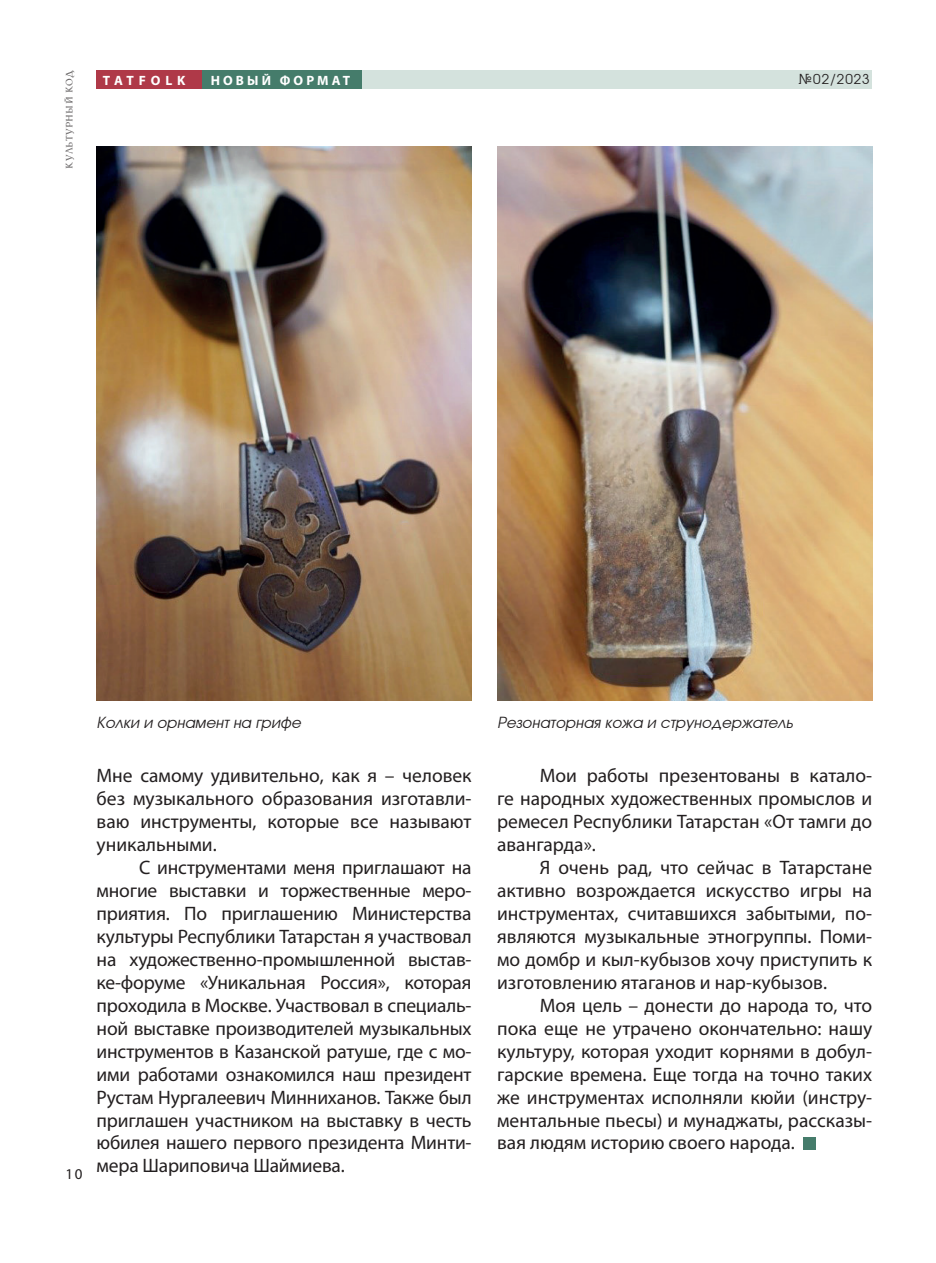
<style>
.page{position:relative;width:936px;height:1263px;background:#fff}
.page>*{position:absolute;margin:0;border:0;box-sizing:border-box;transform-origin:0 0}
.t1{font:19.5px/23px "TT Myriad Pro";color:#231f20;text-align:justify}
.t2{font:italic 15px "Gothic Eurasian";color:#231f20}
.t3{font:15px "TT Myriad Pro";color:#231f20}
.t4{font:700 13.5px "TT Myriad Pro";letter-spacing:.23em;color:#fff}
.t5{font:13.5px "Gothic Eurasian";letter-spacing:.07em;color:#231f20}
.t6{font:700 13.5px "TT Myriad Pro";letter-spacing:.36em;color:#fff}
.t7{font:9px "TT Lidia";letter-spacing:.03em;color:#231f20}
</style>
<div class="page">
<div style="left:196px;top:70px;width:166px;height:19px;background:#457c6b"></div>
<div style="left:97px;top:70px;width:105px;height:19px;background:#af3948"></div>
<div style="left:362px;top:70px;width:510px;height:19px;background:#d4e2dd"></div>
<img style="left:97px;top:147px;width:374px;height:554px">
<img style="left:497px;top:147px;width:375px;height:554px">
<div style="left:803px;top:1137px;width:13px;height:12px;background:#457c6b"></div>
<p class="t7" style="left:65px;top:169px;width:100px;rotate:-90deg">КУЛЬТУРНЫЙ КОД</p>
<p class="t6" style="left:103px;top:71px;width:84px">TATFOLK</p>
<p class="t4" style="left:211px;top:71px;width:141px">НОВЫЙ ФОРМАТ</p>
<p class="t5" style="left:798px;top:71px;width:73px">№02/2023</p>
<p class="t3" style="left:65px;top:1165px;width:18px">10</p>
<p class="t2" style="left:97px;top:714px;width:209px">Колки и орнамент на грифе</p>
<p class="t2" style="left:497px;top:714px;width:300px">Резонаторная кожа и струнодержатель</p>
<p class="t1" style="left:497px;top:764px;width:376px;text-indent:43px">Мои работы презентованы в катало&shy;ге народных художественных промыслов и ремесел Республики Татарстан «От тамги до авангарда».</p>
<p class="t1" style="left:497px;top:856px;width:376px;text-indent:43px">Я очень рад, что сейчас в Татарстане активно возрождается искусство игры на инструментах, считавшихся забытыми, по&shy;являются музыкальные этногруппы. Поми&shy;мо домбр и кыл-кубызов хочу приступить к изготовлению ятаганов и нар-кубызов.</p>
<p class="t1" style="left:497px;top:993px;width:376px;text-indent:43px">Моя цель – донести до народа то, что пока еще не утрачено окончательно: нашу культуру, которая уходит корнями в добул&shy;гарские времена. Еще тогда на точно таких же инструментах исполняли кюйи (инстру&shy;ментальные пьесы) и мунаджаты, рассказы&shy;вая людям историю своего народа.</p>
<p class="t1" style="left:97px;top:764px;width:376px">Мне самому удивительно, как я – человек без музыкального образования изготавли&shy;ваю инструменты, которые все называют уникальными.</p>
<p class="t1" style="left:97px;top:856px;width:376px;text-indent:43px">С инструментами меня приглашают на многие выставки и торжественные меро&shy;приятия. По приглашению Министерства культуры Республики Татарстан я участвовал на художественно-промышленной выстав&shy;ке-форуме «Уникальная Россия», которая проходила в Москве. Участвовал в специаль&shy;ной выставке производителей музыкальных инструментов в Казанской ратуше, где с мо&shy;ими работами ознакомился наш президент Рустам Нургалеевич Минниханов. Также был приглашен участником на выставку в честь юбилея нашего первого президента Минти&shy;мера Шариповича Шаймиева.</p>
</div>
